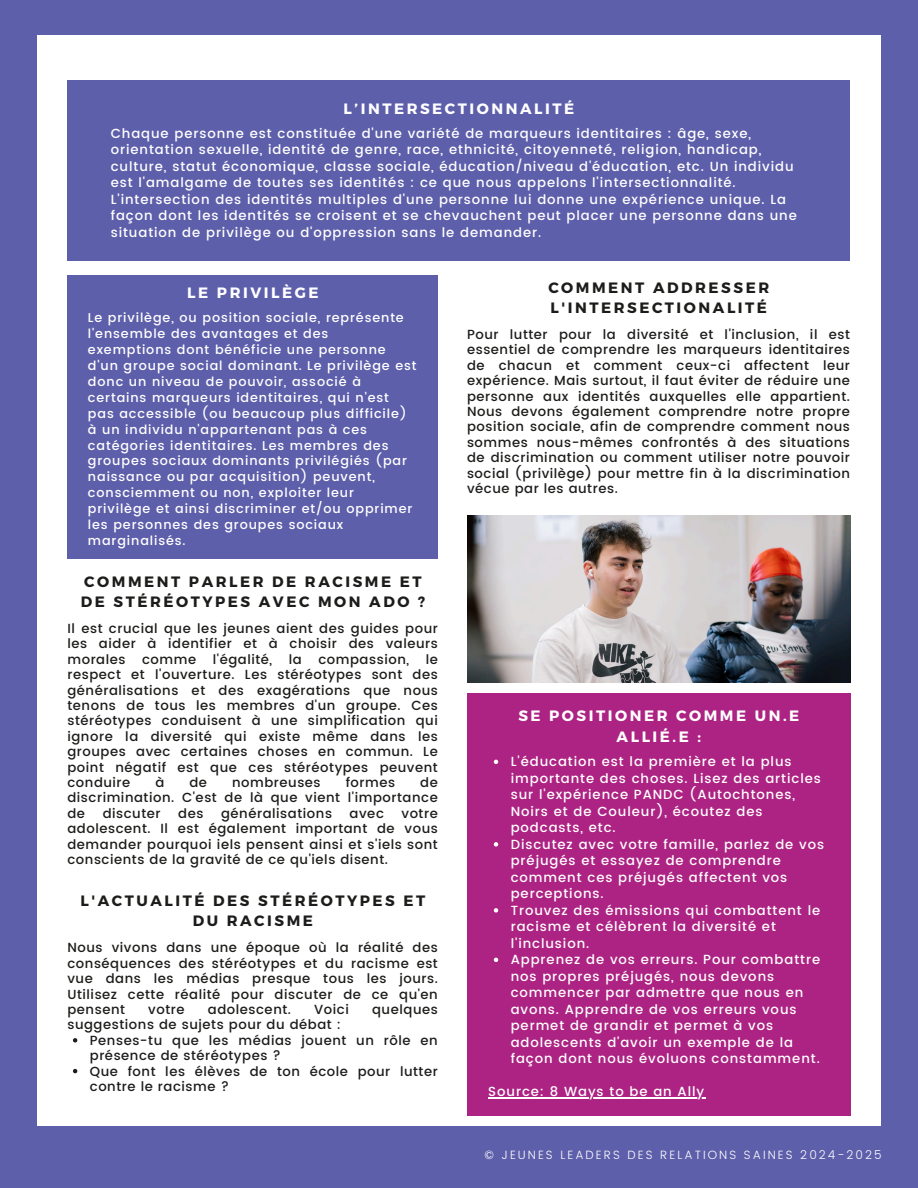
<style>
.page{position:relative;width:918px;height:1188px;background:#5e5fab}
.page>*{position:absolute;margin:0;border:0;box-sizing:border-box;transform-origin:0 0}
.t1{font:700 15px/20.2px "Montserrat";letter-spacing:.17em;color:#1c1d1a}
.t2{font:700 15px/20.2px "Montserrat";letter-spacing:.17em;color:#fff;text-align:center}
.t3{font:500 13.2px/15.5px "Poppins";letter-spacing:.04em;color:#1c1d1a;text-align:justify}
.t4{font:500 13.2px/16.5px "Poppins";letter-spacing:.07em;color:#fff}
.t5{font:500 12.75px/15.9px "Poppins";letter-spacing:.07em;color:#fff}
.t6{font:300 12px "Poppins";letter-spacing:.17em;color:#fff}
</style>
<div class="page">
<div style="left:37px;top:35px;width:844px;height:1090px;background:#fff"></div>
<div style="left:467px;top:693px;width:384px;height:422px;background:#ad2383"></div>
<svg style="left:494px;top:760px;width:4px;height:4px"></svg>
<svg style="left:494px;top:842px;width:4px;height:5px"></svg>
<svg style="left:494px;top:908px;width:4px;height:5px"></svg>
<svg style="left:494px;top:958px;width:4px;height:4px"></svg>
<hr style="left:488px;top:1097px;width:62px;height:1px;background:#fff">
<hr style="left:550px;top:1097px;width:155px;height:1px;background:#fff">
<div style="left:67px;top:80px;width:783px;height:181px;background:#5e5fab"></div>
<svg style="left:73px;top:1038px;width:4px;height:5px"></svg>
<svg style="left:73px;top:1069px;width:4px;height:4px"></svg>
<div style="left:67px;top:275px;width:371px;height:283px;background:#5e5fab"></div>
<img style="left:467px;top:515px;width:384px;height:168px">
<h1 class="t2" style="left:344px;top:98px;width:232px">L’INTERSECTIONNALITÉ</h1>
<h3 class="t4" style="left:111px;top:125px;width:688px">Chaque personne est constituée d'une variété de marqueurs identitaires : âge, sexe, orientation sexuelle, identité de genre, race, ethnicité, citoyenneté, religion, handicap, culture, statut économique, classe sociale, éducation/niveau d'éducation, etc. Un individu est l'amalgame de toutes ses identités : ce que nous appelons l'intersectionnalité.<br>L'intersection des identités multiples d'une personne lui donne une expérience unique. La façon dont les identités se croisent et se chevauchent peut placer une personne dans une situation de privilège ou d'oppression sans le demander.</h3>
<h3 class="t2" style="left:187px;top:282px;width:133px">LE PRIVILÈGE</h3>
<h2 class="t5" style="left:88px;top:310px;width:330px">Le privilège, ou position sociale, représente l'ensemble des avantages et des<br>exemptions dont bénéficie une personne d'un groupe social dominant. Le privilège est donc un niveau de pouvoir, associé à certains marqueurs identitaires, qui n'est pas accessible (ou beaucoup plus difficile) à un individu n'appartenant pas à ces catégories identitaires. Les membres des groupes sociaux dominants privilégiés (par naissance ou par acquisition) peuvent, consciemment ou non, exploiter leur privilège et ainsi discriminer et/ou opprimer les personnes des groupes sociaux marginalisés.</h2>
<p class="t1" style="left:81px;top:571px;width:346px">COMMENT PARLER DE RACISME ET<br>DE STÉRÉOTYPES AVEC MON ADO ?</p>
<h1 class="t3" style="left:67px;top:621px;width:372px">Il est crucial que les jeunes aient des guides pour les aider à identifier et à choisir des valeurs morales</h1>
<h1 class="t3" style="left:142px;top:652px;width:56px">comme</h1>
<h1 class="t3" style="left:213px;top:652px;width:61px">l'égalité,</h1>
<h1 class="t3" style="left:289px;top:652px;width:14px">la</h1>
<h1 class="t3" style="left:318px;top:652px;width:92px">compassion,</h1>
<h1 class="t3" style="left:67px;top:652px;width:372px;text-indent:358px">le respect et l'ouverture. Les stéréotypes sont des généralisations et des exagérations que nous tenons de tous les membres d'un groupe. Ces stéréotypes conduisent à une simplification qui ignore la diversité qui existe même dans les groupes avec certaines choses en commun. Le point négatif est que ces stéréotypes peuvent conduire</h1>
<h1 class="t3" style="left:155px;top:775px;width:10px">à</h1>
<h1 class="t3" style="left:189px;top:775px;width:19px">de</h1>
<h1 class="t3" style="left:232px;top:775px;width:90px">nombreuses</h1>
<h1 class="t3" style="left:346px;top:775px;width:51px">formes</h1>
<h1 class="t3" style="left:67px;top:775px;width:372px;text-indent:353px">de discrimination. C'est de là que vient l'importance de</h1>
<h1 class="t3" style="left:103px;top:805px;width:59px">discuter</h1>
<h1 class="t3" style="left:178px;top:805px;width:27px">des</h1>
<h1 class="t3" style="left:221px;top:805px;width:112px">généralisations</h1>
<h1 class="t3" style="left:350px;top:805px;width:36px">avec</h1>
<h1 class="t3" style="left:67px;top:805px;width:372px;text-indent:334px">votre adolescent. Il est également important de vous demander pourquoi iels pensent ainsi et s'iels sont conscients de la gravité de ce qu'iels disent.</h1>
<p class="t1" style="left:81px;top:890px;width:346px;text-align:center">L'ACTUALITÉ DES STÉRÉOTYPES ET<br>DU RACISME</p>
<p class="t3" style="left:67px;top:940px;width:372px">Nous vivons dans une époque où la réalité des conséquences des stéréotypes et du racisme est vue dans les médias presque tous les jours.<br>Utilisez cette réalité pour discuter de ce qu'en pensent</p>
<p class="t3" style="left:148px;top:1002px;width:38px">votre</p>
<p class="t3" style="left:208px;top:1002px;width:85px">adolescent.</p>
<p class="t3" style="left:314px;top:1002px;width:36px">Voici</p>
<p class="t3" style="left:372px;top:1002px;width:67px">quelques</p>
<p class="t3" style="left:67px;top:1017px;width:275px">suggestions de sujets pour du débat :</p>
<p class="t3" style="left:90px;top:1032px;width:350px">Penses-tu que les médias jouent un rôle en présence de stéréotypes ?</p>
<p class="t3" style="left:90px;top:1063px;width:350px">Que font les élèves de ton école pour lutter contre le racisme ?</p>
<p class="t1" style="left:548px;top:277px;width:222px">COMMENT ADDRESSER<br>L'INTERSECTIONALITÉ</p>
<p class="t3" style="left:467px;top:327px;width:384px">Pour lutter pour la diversité et l'inclusion, il est essentiel de comprendre les marqueurs identitaires de chacun et comment ceux-ci affectent leur expérience. Mais surtout, il faut éviter de réduire une personne aux identités auxquelles elle appartient.<br>Nous devons également comprendre notre propre position sociale, afin de comprendre comment nous sommes nous-mêmes confrontés à des situations de discrimination ou comment utiliser notre pouvoir social (privilège) pour mettre fin à la discrimination vécue par les autres.</p>
<h3 class="t2" style="left:518px;top:705px;width:283px">SE POSITIONER COMME UN.E<br>ALLIÉ.E :</h3>
<h1 class="t4" style="left:511px;top:753px;width:312px">L'éducation est la première et la plus importante des choses. Lisez des articles sur l'expérience PANDC (Autochtones, Noirs et de Couleur), écoutez des podcasts, etc.</h1>
<h3 class="t4" style="left:511px;top:836px;width:315px">Discutez avec votre famille, parlez de vos préjugés et essayez de comprendre comment ces préjugés affectent vos perceptions.</h3>
<h1 class="t4" style="left:511px;top:902px;width:311px">Trouvez des émissions qui combattent le racisme et célèbrent la diversité et l'inclusion.</h1>
<h3 class="t4" style="left:511px;top:951px;width:311px">Apprenez de vos erreurs. Pour combattre nos propres préjugés, nous devons commencer par admettre que nous en avons. Apprendre de vos erreurs vous permet de grandir et permet à vos adolescents d'avoir un exemple de la façon dont nous évoluons constamment.</h3>
<h1 class="t4" style="left:488px;top:1083px;width:217px">Source: 8 Ways to be an Ally</h1>
<h1 class="t6" style="left:484px;top:1148px;width:399px">© JEUNES LEADERS DES RELATIONS SAINES 2024-2025</h1>
</div>
